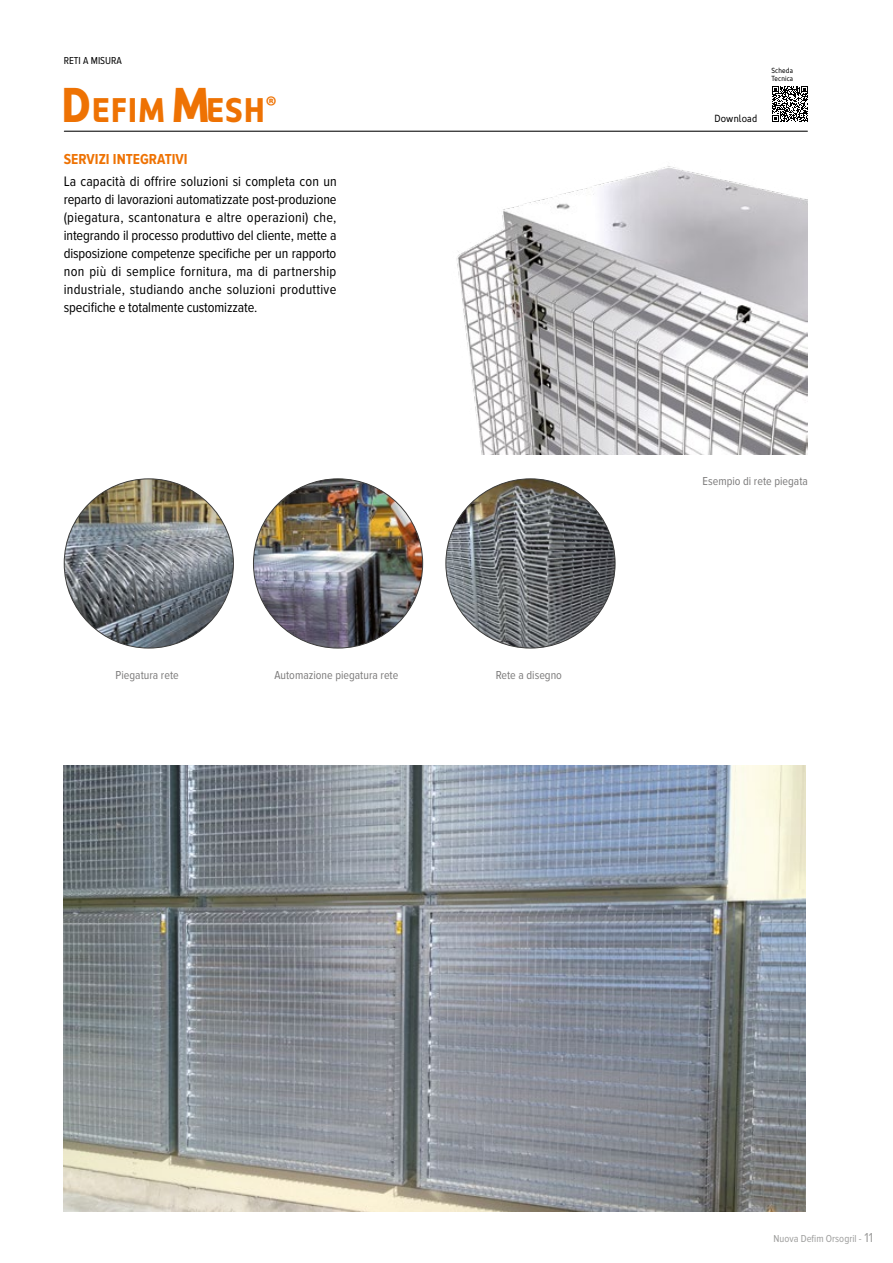
<style>
.page{position:relative;width:893px;height:1263px;background:#fff}
.page>*{position:absolute;margin:0;border:0;box-sizing:border-box;transform-origin:0 0}
.t1{font:34.65px "Kyrial Sans Pro Bold Cond";letter-spacing:.03em;color:#ee7203}
.t2{font:700 condensed 28.8px "Myriad Pro";color:#ee7203}
.t3{font:700 15px "Proxima Nova Cond";color:#ee7203}
.t4{font:14.25px/18px "Proxima Nova Cond";letter-spacing:-.01em;color:#000;text-align:justify}
.t5{font:12px "Proxima Nova Cond";color:#7c7b7b}
.t6{font:10.5px "Proxima Nova Cond";color:#9d9d9c}
.t7{font:10.5px "Proxima Nova Cond";color:#000}
.t8{font:10.5px "Kyrial Sans Pro Regular Cond";letter-spacing:.02em;color:#000}
.t9{font:7.5px/7.5px "Kyrial Sans Pro Regular Cond";letter-spacing:.02em;color:#000}
.s1{font-size:49.5px}
.s2{font-size:13.5px}
</style>
<div class="page">
<hr style="left:64px;top:131px;width:743px;height:1px;background:#000">
<svg style="left:772px;top:86px;width:36px;height:36px"></svg>
<img style="left:64px;top:479px;width:169px;height:169px;border-radius:85px">
<img style="left:253px;top:479px;width:170px;height:169px;border-radius:84px">
<img style="left:446px;top:479px;width:169px;height:169px;border-radius:85px">
<img style="left:64px;top:765px;width:741px;height:447px">
<img style="left:456px;top:166px;width:352px;height:288px">
<p class="t7" style="left:64px;top:54px;width:60px">RETI A MISURA</p>
<h1 class="t1" style="left:61px;top:85px;width:205px"><span class="s1">D</span>EFIM <span class="s1">M</span>ESH</h1>
<h2 class="t2" style="left:266px;top:89px;width:12px">®</h2>
<p class="t3" style="left:64px;top:150px;width:125px">SERVIZI INTEGRATIVI</p>
<p class="t4" style="left:64px;top:173px;width:274px">La capacità di offrire soluzioni si completa con un reparto di lavorazioni automatizzate post-produzione (piegatura, scantonatura e altre operazioni) che, integrando il processo produttivo del cliente, mette a disposizione competenze specifiche per un rapporto non più di semplice fornitura, ma di partnership industriale, studiando anche soluzioni produttive specifiche e totalmente customizzate.</p>
<p class="t5" style="left:116px;top:668px;width:65px">Piegatura rete</p>
<p class="t5" style="left:496px;top:668px;width:68px">Rete a disegno</p>
<p class="t5" style="left:275px;top:668px;width:125px">Automazione piegatura rete</p>
<p class="t8" style="left:714px;top:111px;width:44px">Download</p>
<p class="t9" style="left:771px;top:67px;width:23px">Scheda<br>Tecnica</p>
<p class="t5" style="left:703px;top:474px;width:107px">Esempio di rete piegata</p>
<p class="t6" style="left:774px;top:1232px;width:101px">Nuova Defim Orsogril - <span class="s2">11</span></p>
</div>
